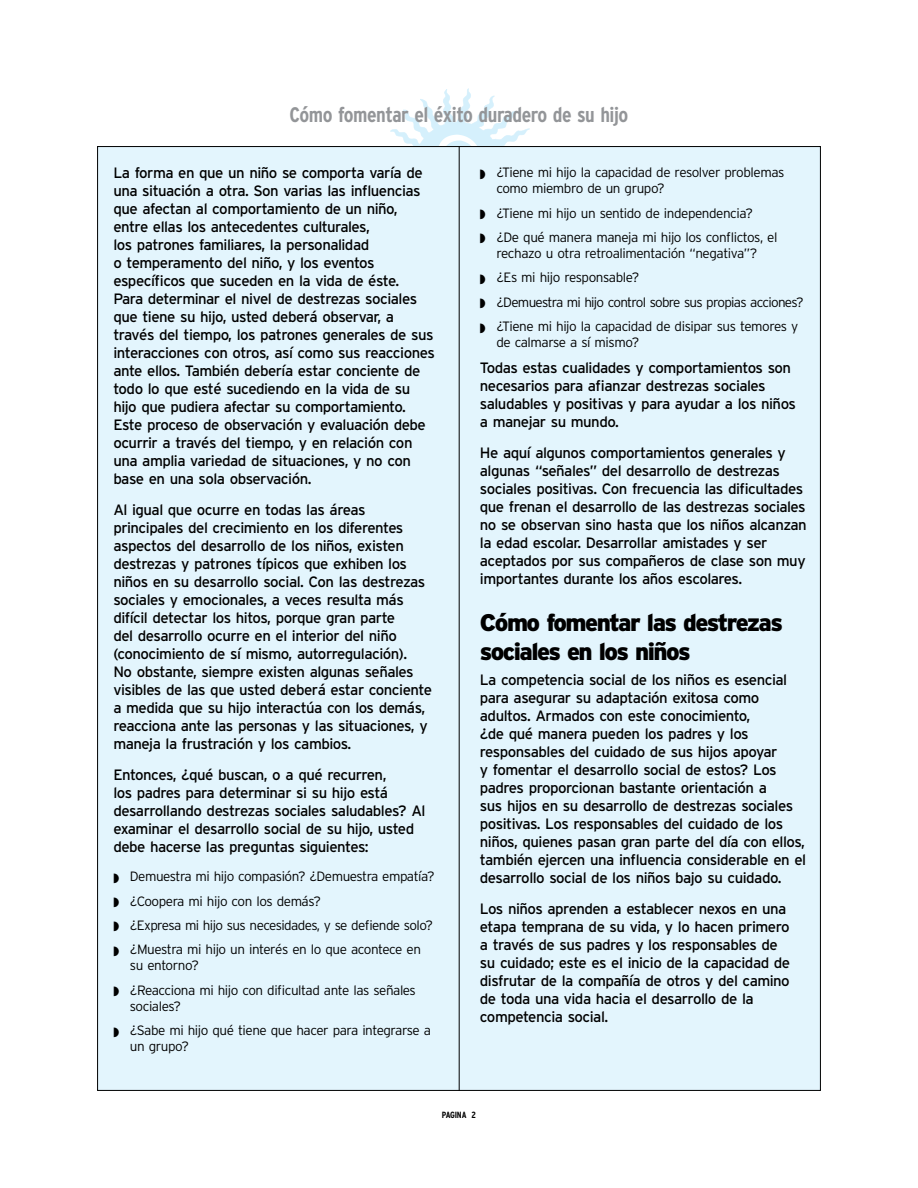
<style>
.page{position:relative;width:918px;height:1188px;background:#fff}
.page>*{position:absolute;margin:0;border:0;box-sizing:border-box;transform-origin:0 0}
.t1{font:900 24px/28.8px "Interstate";letter-spacing:-.065em;color:#000}
.t2{font:700 condensed 21px "Interstate";letter-spacing:-.025em;color:#939598}
.t3{font:15px/18px "Interstate";letter-spacing:-.035em;color:#000}
.t4{font:300 13.5px/24.3px "Interstate";letter-spacing:-.035em;color:#000}
.t5{font:700 condensed 9px "Interstate";letter-spacing:-.025em;color:#000}
</style>
<div class="page">
<svg style="left:390px;top:88px;width:140px;height:58px"></svg>
<div style="left:97px;top:146px;width:724px;height:945px;background:#e3f5fd"></div>
<hr style="left:459px;top:146px;width:1px;height:945px;background:#000">
<h2 class="t2" style="left:290px;top:103px;width:340px">Cómo fomentar el éxito duradero de su hijo</h2>
<p class="t3" style="left:113px;top:164px;width:323px">La forma en que un niño se comporta varía de una situación a otra. Son varias las influencias que afectan al comportamiento de un niño, entre ellas los antecedentes culturales,<br>los patrones familiares, la personalidad<br>o temperamento del niño, y los eventos específicos que suceden en la vida de éste.<br>Para determinar el nivel de destrezas sociales que tiene su hijo, usted deberá observar, a través del tiempo, los patrones generales de sus interacciones con otros, así como sus reacciones ante ellos. También debería estar conciente de todo lo que esté sucediendo en la vida de su hijo que pudiera afectar su comportamiento.<br>Este proceso de observación y evaluación debe ocurrir a través del tiempo, y en relación con una amplia variedad de situaciones, y no con base en una sola observación.</p>
<p class="t3" style="left:113px;top:501px;width:320px">Al igual que ocurre en todas las áreas principales del crecimiento en los diferentes aspectos del desarrollo de los niños, existen destrezas y patrones típicos que exhiben los niños en su desarrollo social. Con las destrezas sociales y emocionales, a veces resulta más difícil detectar los hitos, porque gran parte<br>del desarrollo ocurre en el interior del niño (conocimiento de sí mismo, autorregulación).<br>No obstante, siempre existen algunas señales visibles de las que usted deberá estar conciente a medida que su hijo interactúa con los demás, reacciona ante las personas y las situaciones, y maneja la frustración y los cambios.</p>
<p class="t3" style="left:113px;top:766px;width:314px">Entonces, ¿qué buscan, o a qué recurren,<br>los padres para determinar si su hijo está desarrollando destrezas sociales saludables? Al examinar el desarrollo social de su hijo, usted debe hacerse las preguntas siguientes:</p>
<p class="t4" style="left:130px;top:864px;width:306px">Demuestra mi hijo compasión? ¿Demuestra empatía? ¿Coopera mi hijo con los demás?<br>¿Expresa mi hijo sus necesidades, y se defiende solo? ¿Muestra mi hijo un interés en lo que acontece en</p>
<p class="t4" style="left:130px;top:953px;width:288px">su entorno?<br>¿Reacciona mi hijo con dificultad ante las señales</p>
<p class="t4" style="left:130px;top:994px;width:303px">sociales?<br>¿Sabe mi hijo qué tiene que hacer para integrarse a</p>
<p class="t4" style="left:130px;top:1034px;width:61px">un grupo?</p>
<p class="t4" style="left:496px;top:164px;width:290px;line-height:16.2px">¿Tiene mi hijo la capacidad de resolver problemas como miembro de un grupo?</p>
<p class="t4" style="left:496px;top:201px;width:283px">¿Tiene mi hijo un sentido de independencia? ¿De qué manera maneja mi hijo los conflictos, el</p>
<p class="t4" style="left:496px;top:241px;width:309px">rechazo u otra retroalimentación “negativa”?<br>¿Es mi hijo responsable?<br>¿Demuestra mi hijo control sobre sus propias acciones? ¿Tiene mi hijo la capacidad de disipar sus temores y</p>
<p class="t4" style="left:496px;top:330px;width:144px">de calmarse a sí mismo?</p>
<p class="t3" style="left:480px;top:359px;width:318px">Todas estas cualidades y comportamientos son necesarios para afianzar destrezas sociales saludables y positivas y para ayudar a los niños a manejar su mundo.</p>
<p class="t3" style="left:480px;top:444px;width:328px">He aquí algunos comportamientos generales y algunas “señales” del desarrollo de destrezas sociales positivas. Con frecuencia las dificultades que frenan el desarrollo de las destrezas sociales no se observan sino hasta que los niños alcanzan la edad escolar. Desarrollar amistades y ser aceptados por sus compañeros de clase son muy importantes durante los años escolares.</p>
<h1 class="t1" style="left:480px;top:608px;width:305px">Cómo fomentar las destrezas sociales en los niños</h1>
<p class="t3" style="left:480px;top:671px;width:328px">La competencia social de los niños es esencial para asegurar su adaptación exitosa como adultos. Armados con este conocimiento,<br>¿de qué manera pueden los padres y los responsables del cuidado de sus hijos apoyar<br>y fomentar el desarrollo social de estos? Los padres proporcionan bastante orientación a<br>sus hijos en su desarrollo de destrezas sociales positivas. Los responsables del cuidado de los niños, quienes pasan gran parte del día con ellos, también ejercen una influencia considerable en el desarrollo social de los niños bajo su cuidado.</p>
<p class="t3" style="left:480px;top:900px;width:312px">Los niños aprenden a establecer nexos en una etapa temprana de su vida, y lo hacen primero a través de sus padres y los responsables de su cuidado; este es el inicio de la capacidad de disfrutar de la compañía de otros y del camino de toda una vida hacia el desarrollo de la competencia social.</p>
<p class="t5" style="left:442px;top:1109px;width:26px">pagina</p>
</div>
